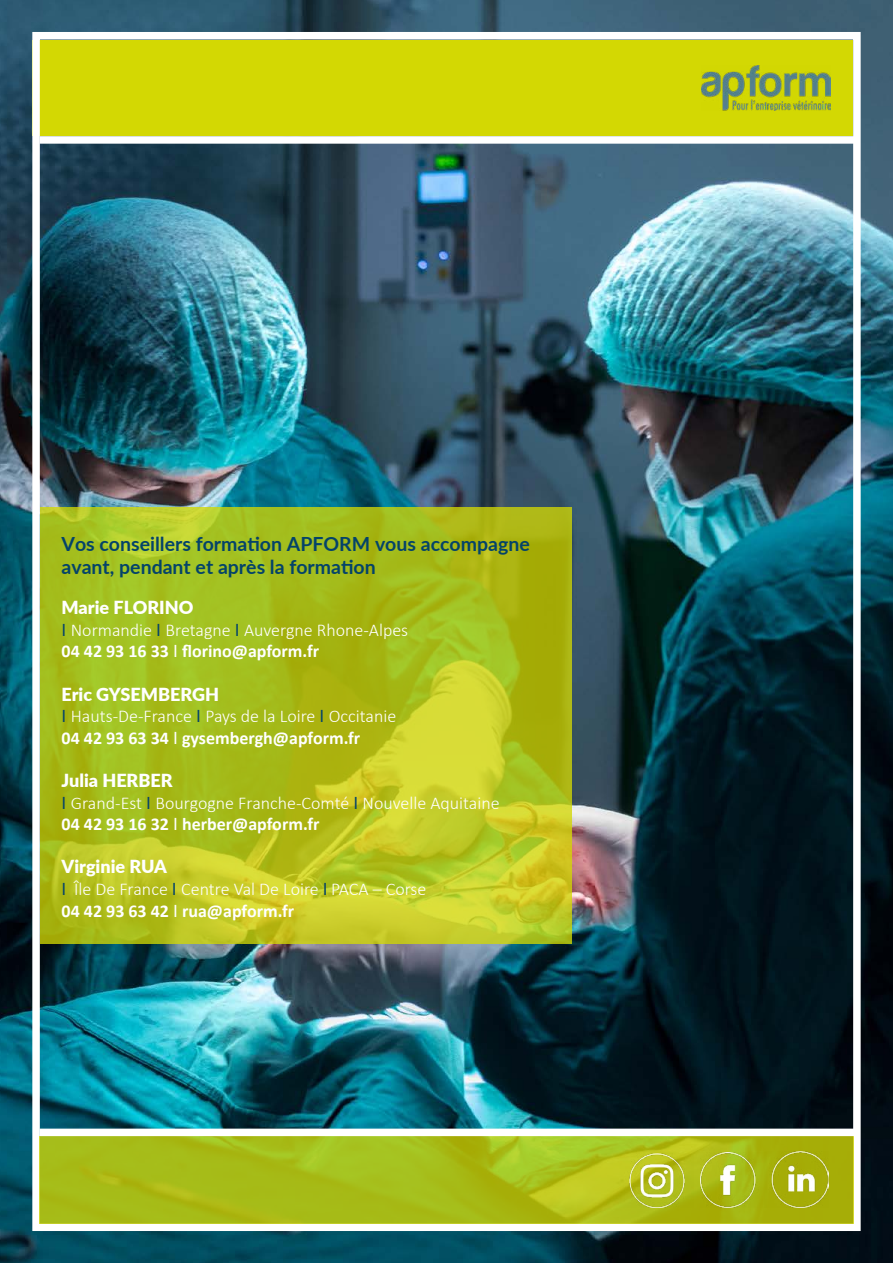
<style>
.page{position:relative;width:893px;height:1263px;background:#fff}
.page>*{position:absolute;margin:0;border:0;box-sizing:border-box;transform-origin:0 0}
.t1{font:700 19.5px/23.4px "Lato";color:#044369}
.t2{font:300 18px/21.6px "Calibri";color:#fff}
.t3{font:900 18px "Lato";color:#fff}
.s1{font-family:"Codec Pro";font-weight:400;color:#044369}
.s2{font-weight:700}
.s3{font-family:"Codec Pro";font-weight:400}
</style>
<div class="page">
<img style="left:0;top:0;width:893px;height:1263px">
<div style="left:32px;top:41px;width:821px;height:95px;background:#d3d803"></div>
<div style="left:32px;top:32px;width:829px;height:1199px;border:8px solid #fff"></div>
<img style="left:702px;top:66px;width:129px;height:45px">
<svg style="left:40px;top:507px;width:531px;height:437px;background:#b0c01e"></svg>
<svg style="left:40px;top:1136px;width:814px;height:87px;background:#a8bc18"></svg>
<img style="left:620px;top:1154px;width:74px;height:54px">
<img style="left:700px;top:1152px;width:64px;height:55px">
<img style="left:764px;top:1151px;width:64px;height:57px">
<div style="left:40px;top:1128px;width:819px;height:8px;background:#fff"></div>
<div style="left:40px;top:136px;width:819px;height:8px;background:#fff"></div>
<p class="t1" style="left:62px;top:531px;width:470px">Vos conseillers formation APFORM vous accompagne avant, pendant et après la formation</p>
<p class="t3" style="left:62px;top:594px;width:133px">Marie FLORINO</p>
<p class="t2" style="left:62px;top:619px;width:348px"><span class="s1">I</span> Normandie <span class="s1">I</span> Bretagne <span class="s1">I</span> Auvergne Rhone-Alpes<br><span class="s2">04 42 93 16 33</span> <span class="s3">I</span> <span class="s2">florino@apform.fr</span></p>
<p class="t3" style="left:62px;top:680px;width:159px">Eric GYSEMBERGH</p>
<p class="t2" style="left:62px;top:705px;width:336px"><span class="s1">I</span> Hauts-De-France <span class="s1">I</span> Pays de la Loire <span class="s1">I</span> Occitanie<br><span class="s2">04 42 93 63 34</span> <span class="s3">I</span> <span class="s2">gysembergh@apform.fr</span></p>
<p class="t3" style="left:62px;top:767px;width:113px">Julia HERBER</p>
<p class="t2" style="left:62px;top:792px;width:440px"><span class="s1">I</span> Grand-Est <span class="s1">I</span> Bourgogne Franche-Comté <span class="s1">I</span> Nouvelle Aquitaine<br><span class="s2">04 42 93 16 32</span> <span class="s3">I</span> <span class="s2">herber@apform.fr</span></p>
<p class="t3" style="left:62px;top:853px;width:107px">Virginie RUA</p>
<p class="t2" style="left:62px;top:878px;width:366px"><span class="s1">I</span> Île De France <span class="s1">I</span> Centre Val De Loire <span class="s1">I</span> PACA – Corse<br><span class="s2">04 42 93 63 42</span> <span class="s3">I</span> <span class="s2">rua@apform.fr</span></p>
</div>
